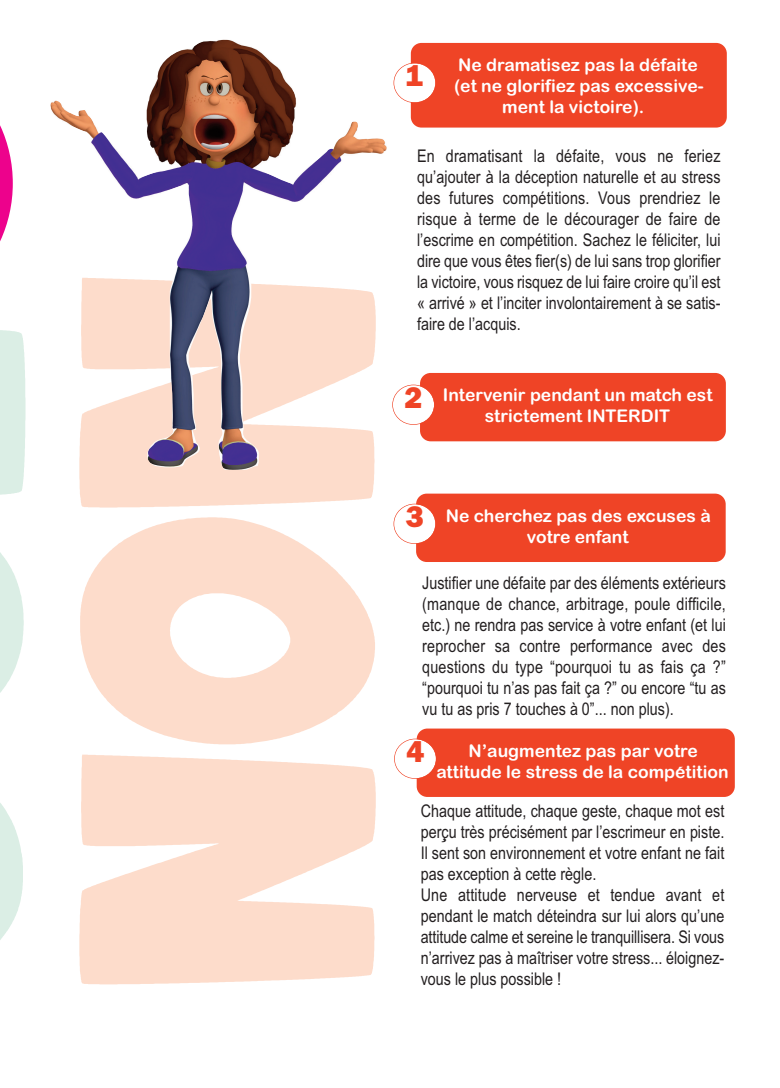
<style>
.page{position:relative;width:780px;height:1088px;background:#fff}
.page>*{position:absolute;margin:0;border:0;box-sizing:border-box;transform-origin:0 0}
.t1{font:250px "Big Bottom Cartoon";color:#fddccb}
.t2{font:800 30px "Franklin Gothic";color:#ef4426}
.t3{font:17.5px/21px "Arial Narrow";color:#231f20;text-align:justify}
.t4{font:17.5px/21px "Arial Rounded MT Bold";color:#fff;text-align:center}
.s1{font-family:"Baskerville";font-weight:700;font-style:italic}
</style>
<div class="page">
<svg style="left:0;top:125px;width:13px;height:117px"></svg>
<div style="left:411px;top:43px;width:315px;height:85px;background:#ef4426;border-radius:11px"></div>
<div style="left:420px;top:373px;width:305px;height:68px;background:#ef4426;border-radius:11px"></div>
<div style="left:393px;top:385px;width:41px;height:39px;background:#fff;border-radius:50%"></div>
<div style="left:392px;top:385px;width:42px;height:40px;border:1px solid #ef4426;border-radius:50%"></div>
<div style="left:416px;top:494px;width:309px;height:68px;background:#ef4426;border-radius:11px"></div>
<div style="left:394px;top:504px;width:41px;height:39px;background:#fff;border-radius:50%"></div>
<div style="left:393px;top:504px;width:43px;height:40px;border:1px solid #ef4426;border-radius:50%"></div>
<div style="left:416px;top:728px;width:318px;height:69px;background:#ef4426;border-radius:11px"></div>
<div style="left:395px;top:739px;width:41px;height:39px;background:#fff;border-radius:50%"></div>
<div style="left:394px;top:739px;width:42px;height:40px;border:1px solid #ef4426;border-radius:50%"></div>
<div style="left:394px;top:63px;width:41px;height:39px;background:#fff;border-radius:50%"></div>
<div style="left:393px;top:63px;width:43px;height:40px;border:1px solid #ef4426;border-radius:50%"></div>
<img style="left:50px;top:40px;width:337px;height:430px">
<h1 class="t1" style="left:313px;top:274px;width:717px;rotate:90deg">NON</h1>
<p class="t4" style="left:458px;top:55px;width:241px">Ne dramatisez pas la défaite</p>
<p class="t4" style="left:454px;top:76px;width:251px">(et ne glorifiez pas excessive-</p>
<p class="t4" style="left:502px;top:97px;width:143px">ment la victoire).</p>
<p class="t3" style="left:417px;top:146px;width:305px">En dramatisant la défaite, vous ne feriez qu’ajouter à la déception naturelle et au stress des futures compétitions. Vous prendriez le risque à terme de le décourager de faire de l’escrime en compétition. Sachez le féliciter, lui dire que vous êtes fier(s) de lui sans trop glorifier la victoire, vous risquez de lui faire croire qu’il est « arrivé » et l’inciter involontairement à se satis&shy;faire de l’acquis.</p>
<h2 class="t2" style="left:406px;top:65px;width:19px">1</h2>
<h2 class="t2" style="left:404px;top:387px;width:19px">2</h2>
<p class="t4" style="left:443px;top:385px;width:271px">Intervenir pendant un match est strictement INTERDIT</p>
<h2 class="t2" style="left:406px;top:506px;width:19px">3</h2>
<p class="t4" style="left:446px;top:505px;width:266px">Ne cherchez pas des excuses à votre enfant</p>
<p class="t3" style="left:422px;top:572px;width:305px">Justifier une défaite par des éléments extérieurs (manque de chance, arbitrage, poule difficile, etc.) ne rendra pas service à votre enfant (et lui reprocher sa contre performance avec des questions du type “pourquoi tu as fais ça ?” “pourquoi tu n’as pas fait ça ?” ou encore “tu as vu tu as pris 7 touches à 0”... non plus).</p>
<p class="t4" style="left:436px;top:740px;width:293px">N’augmentez pas par votre attitude le stress de la compe<span class="s1">́</span>tition</p>
<h2 class="t2" style="left:406px;top:741px;width:19px">4</h2>
<p class="t3" style="left:421px;top:800px;width:305px;text-align:left">Chaque attitude, chaque geste, chaque mot est perc<span class="s1">̧</span>u très précisément par l’escrimeur en piste.<br>Il sent son environnement et votre enfant ne fait pas exception à cette règle.<br>Une attitude nerveuse et tendue avant et pendant le match déteindra sur lui alors qu’une attitude calme et sereine le tranquillisera. Si vous n’arrivez pas à maîtriser votre stress... éloignez&shy;vous le plus possible !</p>
</div>
